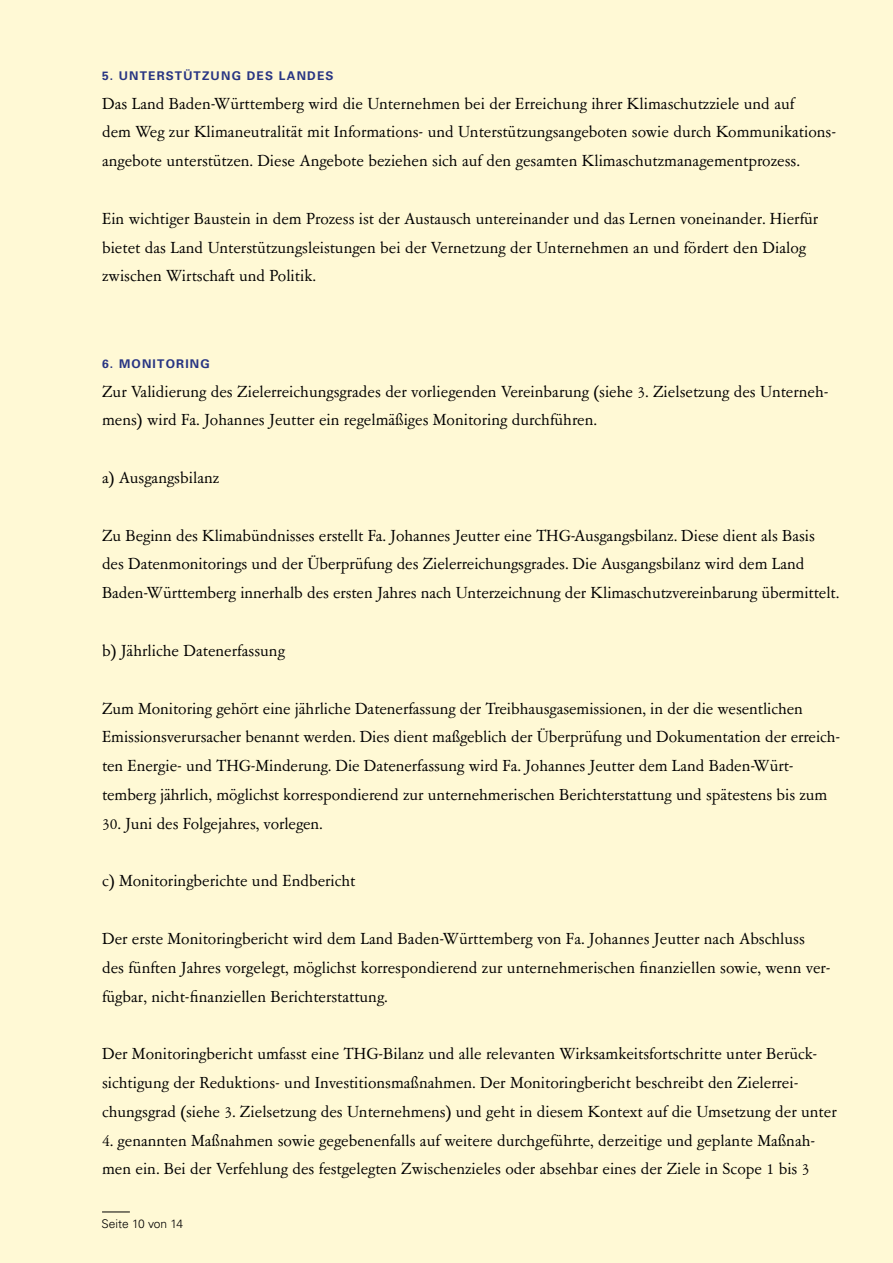
<style>
.page{position:relative;width:893px;height:1263px;background:#fff9d5}
.page>*{position:absolute;margin:0;border:0;box-sizing:border-box;transform-origin:0 0}
.P_Fließtext{font:18px/28.8px "Garamont Amst SB";color:#000}
.t1{font:700 12px "Univers LT Pro 65";letter-spacing:.1em;color:#283583}
.t2{font:300 12px "Univers LT Pro 45";color:#000}
.t3{font:700 12px "Univers";letter-spacing:.1em;color:#283583}
</style>
<div class="page">
<svg style="left:102px;top:1211px;width:28px;height:1px"></svg>
<h2 class="t1" style="left:102px;top:68px;width:233px">5. UNTERSTÜTZUNG DES LANDES</h2>
<p class="P_Fließtext" style="left:102px;top:90px;width:736px">Das Land Baden-Württemberg wird die Unternehmen bei der Erreichung ihrer Klimaschutzziele und auf<br>dem Weg zur Klimaneutralität mit Informations- und Unterstützungsangeboten sowie durch Kommunikations&shy;angebote unterstützen. Diese Angebote beziehen sich auf den gesamten Klimaschutzmanagementprozess.</p>
<p class="P_Fließtext" style="left:102px;top:205px;width:718px">Ein wichtiger Baustein in dem Prozess ist der Austausch untereinander und das Lernen voneinander. Hierfür bietet das Land Unterstützungsleistungen bei der Vernetzung der Unternehmen an und fördert den Dialog zwischen Wirtschaft und Politik.</p>
<h2 class="t3" style="left:102px;top:356px;width:109px">6. MONITORING</h2>
<p class="P_Fließtext" style="left:102px;top:378px;width:728px">Zur Validierung des Zielerreichungsgrades der vorliegenden Vereinbarung (siehe 3. Zielsetzung des Unterneh&shy;mens) wird Fa. Johannes Jeutter ein regelmäßiges Monitoring durchführen.</p>
<h3 class="P_Fließtext" style="left:102px;top:464px;width:119px">a) Ausgangsbilanz</h3>
<p class="P_Fließtext" style="left:102px;top:522px;width:738px">Zu Beginn des Klimabündnisses erstellt Fa. Johannes Jeutter eine THG-Ausgangsbilanz. Diese dient als Basis des Datenmonitorings und der Überprüfung des Zielerreichungsgrades. Die Ausgangsbilanz wird dem Land<br>Baden-Württemberg innerhalb des ersten Jahres nach Unterzeichnung der Klimaschutzvereinbarung übermittelt.</p>
<h3 class="P_Fließtext" style="left:102px;top:637px;width:184px">b) Jährliche Datenerfassung</h3>
<p class="P_Fließtext" style="left:102px;top:694px;width:738px">Zum Monitoring gehört eine jährliche Datenerfassung der Treibhausgasemissionen, in der die wesentlichen Emissionsverursacher benannt werden. Dies dient maßgeblich der Überprüfung und Dokumentation der erreich&shy;ten Energie- und THG-Minderung. Die Datenerfassung wird Fa. Johannes Jeutter dem Land Baden-Würt&shy;temberg jährlich, möglichst korrespondierend zur unternehmerischen Berichterstattung und spätestens bis zum</p>
<p class="P_Fließtext" style="left:102px;top:810px;width:222px">30. Juni des Folgejahres, vorlegen.</p>
<h3 class="P_Fließtext" style="left:102px;top:867px;width:255px">c) Monitoringberichte und Endbericht</h3>
<p class="P_Fließtext" style="left:102px;top:925px;width:730px">Der erste Monitoringbericht wird dem Land Baden-Württemberg von Fa. Johannes Jeutter nach Abschluss des fünften Jahres vorgelegt, möglichst korrespondierend zur unternehmerischen finanziellen sowie, wenn ver&shy;fügbar, nicht-finanziellen Berichterstattung.</p>
<p class="P_Fließtext" style="left:102px;top:1040px;width:736px">Der Monitoringbericht umfasst eine THG-Bilanz und alle relevanten Wirksamkeitsfortschritte unter Berück&shy;sichtigung der Reduktions- und Investitionsmaßnahmen. Der Monitoringbericht beschreibt den Zielerrei&shy;chungsgrad (siehe 3. Zielsetzung des Unternehmens) und geht in diesem Kontext auf die Umsetzung der unter</p>
<p class="P_Fließtext" style="left:102px;top:1126px;width:715px">4. genannten Maßnahmen sowie gegebenenfalls auf weitere durchgeführte, derzeitige und geplante Maßnah&shy;men ein. Bei der Verfehlung des festgelegten Zwischenzieles oder absehbar eines der Ziele in Scope 1 bis 3</p>
<p class="t2" style="left:102px;top:1216px;width:83px">Seite 10 von 14</p>
</div>
